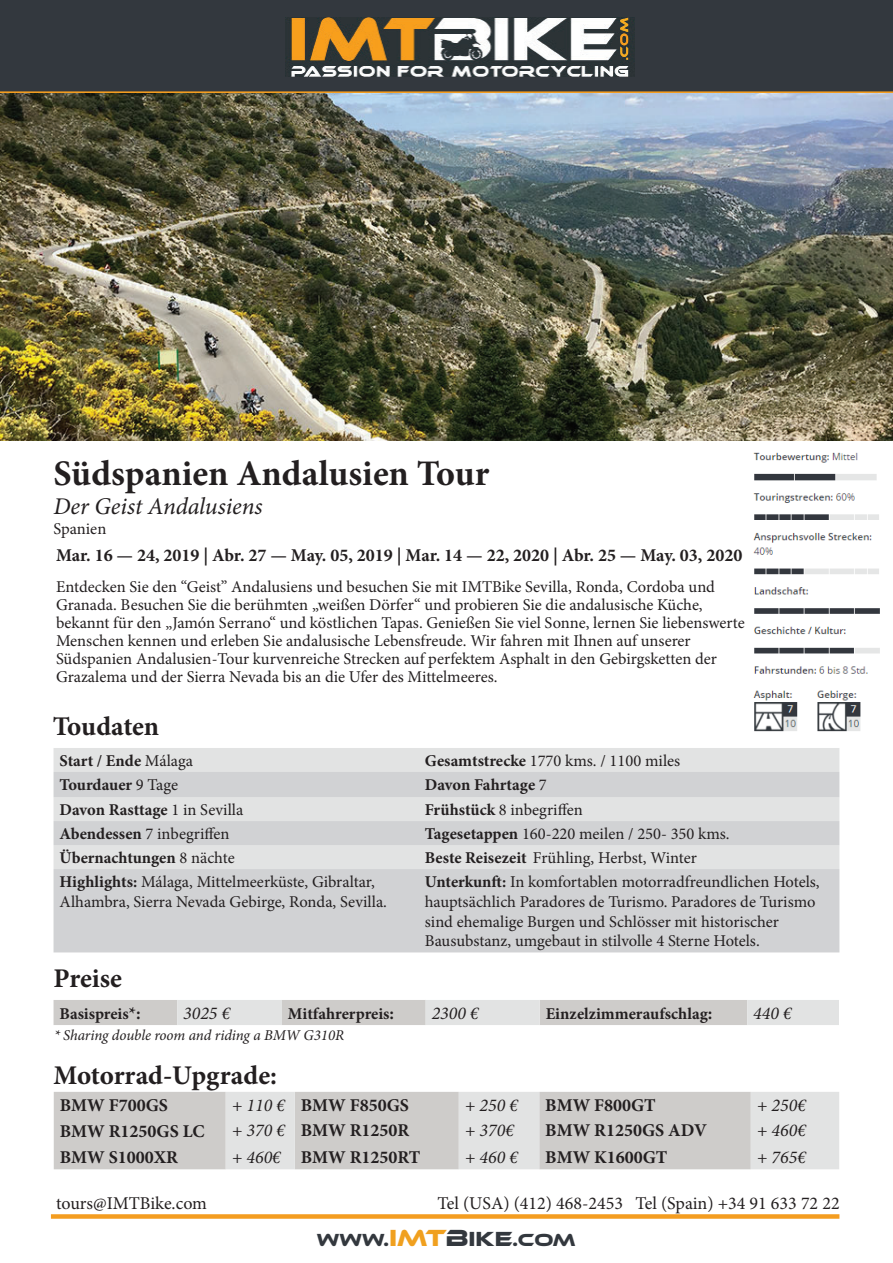
<style>
.page{position:relative;width:893px;height:1263px;background:#fff}
.page>*{position:absolute;margin:0;border:0;box-sizing:border-box;transform-origin:0 0}
.t1{font:700 36px "Minion Pro";color:#231f20}
.t2{font:700 27px "Minion Pro";letter-spacing:-.005em;color:#231f20}
.t3{font:italic 24px "Minion Pro";color:#231f20}
.t4{font:700 18px "Minion Pro";color:#231f20}
.t5{font:18px "Minion Pro";color:#231f20}
.t6{font:italic 18px "Minion Pro";color:#231f20}
.t7{font:18px "Ethnocentric Rg";color:#33383e}
.t8{font:16.5px/18.1px "Minion Pro";color:#231f20}
.t9{font:700 16.5px "Minion Pro";color:#231f20}
.t10{font:italic 15px "Minion Pro";letter-spacing:-.005em;color:#231f20}
.s1{font-weight:400}
.s2{font-weight:700}
.s3{font-size:18px}
.s4{font-weight:400;font-style:italic}
.s5{font-size:24px;color:#f0a01f}
.s6{font-size:24px}
.s7{font-size:21px}
</style>
<div class="page">
<div style="left:54px;top:748px;width:785px;height:73px;background:#e2e3e3"></div>
<div style="left:54px;top:772px;width:785px;height:25px;background:#d1d2d4"></div>
<svg style="left:54px;top:821px;width:785px;height:131px;background:#d4d5d6"></svg>
<div style="left:0;top:0;width:893px;height:94px;background:#33383e"></div>
<hr style="left:0;top:91px;width:893px;height:3px;background:#f49d20">
<div style="left:51px;top:1214px;width:788px;height:5px;background:#f49d20"></div>
<svg style="left:54px;top:1000px;width:785px;height:25px;background:#d5d5d3"></svg>
<img style="left:286px;top:18px;width:348px;height:58px">
<img style="left:753px;top:452px;width:127px;height:280px">
<div style="left:54px;top:1092px;width:172px;height:77px;background:#ceccca"></div>
<svg style="left:226px;top:1092px;width:613px;height:77px;background:#d5d4d3"></svg>
<img style="left:0;top:93px;width:893px;height:348px">
<h1 class="t1" style="left:53px;top:448px;width:437px">Südspanien Andalusien Tour</h1>
<h3 class="t3" style="left:53px;top:490px;width:211px">Der Geist Andalusiens</h3>
<p class="t8" style="left:53px;top:519px;width:54px">Spanien</p>
<p class="t4" style="left:56px;top:542px;width:688px">Mar. 16 — 24, 2019 | Abr. 27 — May. 05, 2019 | Mar. 14 — 22, 2020 | Abr. 25 — May. 03, 2020</p>
<p class="t8" style="left:56px;top:577px;width:690px">Entdecken Sie den “Geist” Andalusiens und besuchen Sie mit IMTBike Sevilla, Ronda, Cordoba und Granada. Besuchen Sie die berühmten „weißen Dörfer“ und probieren Sie die andalusische Küche, bekannt für den „Jamón Serrano“ und köstlichen Tapas. Genießen Sie viel Sonne, lernen Sie liebenswerte Menschen kennen und erleben Sie andalusische Lebensfreude. Wir fahren mit Ihnen auf unserer Südspanien Andalusien-Tour kurvenreiche Strecken auf perfektem Asphalt in den Gebirgsketten der Grazalema und der Sierra Nevada bis an die Ufer des Mittelmeeres.</p>
<h2 class="t2" style="left:53px;top:708px;width:108px">Toudaten</h2>
<p class="t9" style="left:60px;top:749px;width:135px">Start / Ende <span class="s1">Málaga</span></p>
<p class="t8" style="left:425px;top:752px;width:257px"><span class="s2">Gesamtstrecke</span> 1770 kms. / 1100 miles</p>
<p class="t9" style="left:60px;top:773px;width:120px">Tourdauer <span class="s1">9 Tage</span></p>
<p class="t9" style="left:425px;top:773px;width:124px">Davon Fahrtage <span class="s1">7</span></p>
<p class="t9" style="left:60px;top:798px;width:185px">Davon Rasttage <span class="s1">1 in Sevilla</span></p>
<p class="t8" style="left:425px;top:801px;width:159px"><span class="s2">Frühstück</span> 8 inbegriffen</p>
<p class="t8" style="left:60px;top:825px;width:172px"><span class="s2">Abendessen</span> 7 inbegriffen</p>
<p class="t8" style="left:425px;top:825px;width:306px"><span class="s2">Tagesetappen</span> 160-220 meilen / 250- 350 kms.</p>
<p class="t9" style="left:60px;top:846px;width:177px">Übernachtungen <span class="s1">8 nächte</span></p>
<p class="t8" style="left:425px;top:849px;width:274px"><span class="s2">Beste Reisezeit</span> Frühling, Herbst, Winter</p>
<p class="t8" style="left:60px;top:872px;width:329px;line-height:19.8px"><span class="s2">Highlights:</span> Málaga, Mittelmeerküste, Gibraltar,<br>Alhambra, Sierra Nevada Gebirge, Ronda, Sevilla.</p>
<p class="t8" style="left:425px;top:872px;width:396px;line-height:19.8px"><span class="s2">Unterkunft:</span> In komfortablen motorradfreundlichen Hotels, hauptsächlich Paradores de Turismo. Paradores de Turismo sind ehemalige Burgen und Schlösser mit historischer Bausubstanz, umgebaut in stilvolle 4 Sterne Hotels.</p>
<h2 class="t2" style="left:54px;top:960px;width:70px">Preise</h2>
<p class="t9" style="left:60px;top:1002px;width:83px">Basispreis<span class="s3">*:</span></p>
<p class="t6" style="left:183px;top:1001px;width:49px">3025 €</p>
<p class="t9" style="left:288px;top:1002px;width:108px">Mitfahrerpreis<span class="s3">:</span></p>
<p class="t6" style="left:432px;top:1001px;width:49px">2300 €</p>
<p class="t9" style="left:546px;top:1002px;width:168px">Einzelzimmeraufschlag<span class="s3">:</span></p>
<p class="t6" style="left:753px;top:1001px;width:40px">440 €</p>
<p class="t10" style="left:54px;top:1024px;width:292px">* Sharing double room and riding a BMW G310R</p>
<h2 class="t2" style="left:54px;top:1056px;width:225px">Motorrad-Upgrade:</h2>
<p class="t4" style="left:60px;top:1092px;width:110px">BMW F700GS</p>
<p class="t4" style="left:232px;top:1092px;width:179px"><span class="s4">+ 110 €</span> BMW F850GS</p>
<p class="t6" style="left:465px;top:1093px;width:55px">+ 250 €</p>
<p class="t4" style="left:545px;top:1092px;width:112px">BMW F800GT</p>
<p class="t6" style="left:757px;top:1093px;width:51px">+ 250€</p>
<p class="t4" style="left:60px;top:1118px;width:147px">BMW R1250GS LC</p>
<p class="t4" style="left:232px;top:1117px;width:179px"><span class="s4">+ 370 €</span> BMW R1250R</p>
<p class="t6" style="left:465px;top:1118px;width:51px">+ 370€</p>
<p class="t4" style="left:545px;top:1117px;width:163px">BMW R1250GS ADV</p>
<p class="t6" style="left:757px;top:1118px;width:51px">+ 460€</p>
<p class="t4" style="left:60px;top:1145px;width:120px">BMW S1000XR</p>
<p class="t4" style="left:232px;top:1144px;width:190px"><span class="s4">+ 460€</span> BMW R1250RT</p>
<p class="t6" style="left:465px;top:1145px;width:55px">+ 460 €</p>
<p class="t4" style="left:545px;top:1144px;width:124px">BMW K1600GT</p>
<p class="t6" style="left:757px;top:1145px;width:51px">+ 765€</p>
<p class="t5" style="left:56px;top:1191px;width:153px">tours@IMTBike.com</p>
<p class="t5" style="left:437px;top:1191px;width:404px">Tel (USA) (412) 468-2453 Tel (Spain) +34 91 633 72 22</p>
<p class="t7" style="left:317px;top:1229px;width:260px">WWW.<span class="s5">IMT</span><span class="s6">B</span><span class="s7">IKE</span>.COM</p>
</div>
